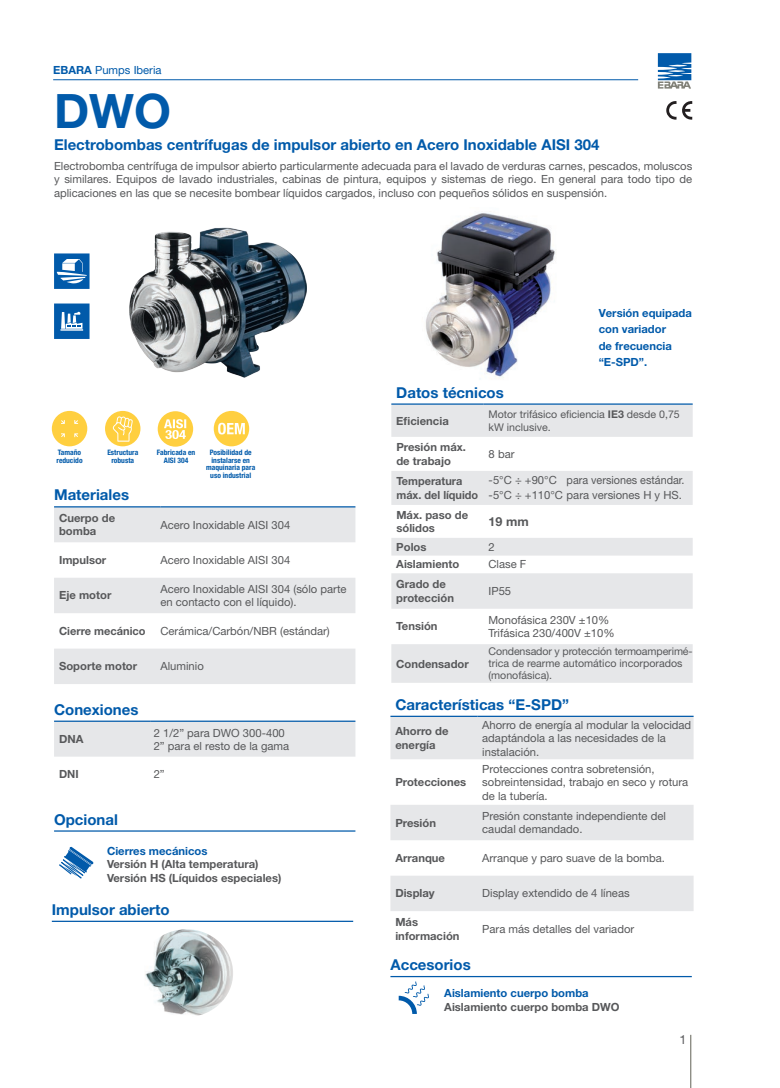
<style>
.page{position:relative;width:780px;height:1088px;background:#fff}
.page>*{position:absolute;margin:0;border:0;box-sizing:border-box;transform-origin:0 0}
.t1{font:700 47.5px "Helvetica Neue LT Std";color:#015aaa}
.t2{font:700 15px "Helvetica Neue LT Std";color:#015aaa}
.t3{font:700 12.5px "Helvetica Neue LT Std";color:#57585a}
.t4{font:12.5px "Helvetica Neue LT Std";color:#57585a}
.t5{font:11.25px/13.5px "Helvetica Neue LT Std";color:#57585a}
.t6{font:700 11.25px/13.5px "Helvetica Neue LT Std";color:#57585a}
.t7{font:700 11.25px/16.2px "Helvetica Neue LT Std";color:#015aaa}
.t8{font:11.25px "Helvetica Neue LT Std";color:#015aaa}
.t9{font:10.62px/11.9px "Helvetica Neue LT Std";color:#57585a}
.t10{font:700 condensed 7.5px/7.5px "Helvetica Neue LT Std";color:#015aaa;text-align:center}
.s1{font-weight:700}
</style>
<div class="page">
<hr style="left:690px;top:1035px;width:1px;height:53px;background:#818178">
<svg style="left:657px;top:53px;width:34px;height:36px"></svg>
<hr style="left:53px;top:79px;width:585px;height:1px;background:#015aaa">
<img style="left:130px;top:227px;width:177px;height:151px">
<svg style="left:54px;top:507px;width:301px;height:177px;fill:#e6e7e9"></svg>
<hr style="left:54px;top:506px;width:106px;height:1px;background:#015aaa">
<hr style="left:160px;top:506px;width:195px;height:1px;background:#015aaa">
<hr style="left:390px;top:976px;width:301px;height:1px;background:#015aaa">
<hr style="left:54px;top:830px;width:301px;height:2px;background:#015aaa">
<svg style="left:391px;top:405px;width:301px;height:278px;fill:#e6e7e9"></svg>
<hr style="left:391px;top:403px;width:92px;height:2px;background:#015aaa">
<hr style="left:483px;top:403px;width:209px;height:2px;background:#015aaa">
<svg style="left:666px;top:101px;width:26px;height:19px"></svg>
<div style="left:105px;top:411px;width:35px;height:35px;background:#ffcf3f;border-radius:50%"></div>
<svg style="left:112px;top:416px;width:21px;height:26px"></svg>
<div style="left:52px;top:411px;width:35px;height:35px;background:#ffcf3f;border-radius:50%"></div>
<svg style="left:61px;top:420px;width:17px;height:17px"></svg>
<svg style="left:54px;top:303px;width:35px;height:36px"></svg>
<svg style="left:54px;top:253px;width:35px;height:36px"></svg>
<hr style="left:52px;top:921px;width:301px;height:1px;background:#015aaa">
<div style="left:54px;top:722px;width:301px;height:35px;background:#e6e7e9"></div>
<hr style="left:54px;top:720px;width:96px;height:2px;background:#015aaa">
<hr style="left:150px;top:720px;width:205px;height:2px;background:#015aaa">
<div style="left:214px;top:411px;width:35px;height:35px;background:#ffcf3f;border-radius:50%"></div>
<svg style="left:218px;top:423px;width:27px;height:11px"></svg>
<div style="left:158px;top:411px;width:35px;height:36px;background:#ffcf3f;border-radius:50%"></div>
<svg style="left:164px;top:419px;width:22px;height:20px"></svg>
<svg style="left:398px;top:981px;width:31px;height:33px"></svg>
<img style="left:145px;top:929px;width:88px;height:87px">
<svg style="left:59px;top:846px;width:35px;height:32px"></svg>
<svg style="left:390px;top:717px;width:303px;height:194px;fill:#e6e7e9"></svg>
<hr style="left:390px;top:716px;width:87px;height:1px;background:#015aaa">
<hr style="left:477px;top:716px;width:216px;height:1px;background:#015aaa">
<img style="left:426px;top:211px;width:130px;height:167px">
<p class="t8" style="left:53px;top:63px;width:110px"><span class="s1">EBARA</span> Pumps Iberia</p>
<h1 class="t1" style="left:54px;top:82px;width:118px">DWO</h1>
<h2 class="t2" style="left:54px;top:136px;width:547px">Electrobombas centrífugas de impulsor abierto en Acero Inoxidable AISI 304</h2>
<p class="t5" style="left:54px;top:159px;width:639px;text-align:justify">Electrobomba centrífuga de impulsor abierto particularmente adecuada para el lavado de verduras carnes, pescados, moluscos y similares. Equipos de lavado industriales, cabinas de pintura, equipos y sistemas de riego. En general para todo tipo de aplicaciones en las que se necesite bombear líquidos cargados, incluso con pequeños sólidos en suspensión.</p>
<p class="t10" style="left:56px;top:449px;width:28px;text-align:left">Tamaño reducido</p>
<p class="t10" style="left:107px;top:449px;width:32px">Estructura robusta</p>
<p class="t10" style="left:157px;top:449px;width:40px">Fabricada en<br>AISI 304</p>
<p class="t10" style="left:206px;top:449px;width:51px">Posibilidad de instalarse en maquinaria para uso industrial</p>
<h2 class="t2" style="left:54px;top:486px;width:76px">Materiales</h2>
<p class="t6" style="left:59px;top:511px;width:58px">Cuerpo de bomba</p>
<p class="t5" style="left:160px;top:518px;width:131px">Acero Inoxidable AISI 304</p>
<p class="t6" style="left:59px;top:553px;width:49px">Impulsor</p>
<p class="t5" style="left:160px;top:553px;width:131px">Acero Inoxidable AISI 304</p>
<p class="t6" style="left:59px;top:588px;width:54px">Eje motor</p>
<p class="t5" style="left:160px;top:582px;width:188px">Acero Inoxidable AISI 304 (sólo parte en contacto con el líquido).</p>
<p class="t6" style="left:59px;top:624px;width:88px">Cierre mecánico</p>
<p class="t5" style="left:160px;top:624px;width:171px">Cerámica/Carbón/NBR (estándar)</p>
<p class="t6" style="left:59px;top:659px;width:80px">Soporte motor</p>
<p class="t5" style="left:160px;top:659px;width:45px">Aluminio</p>
<h2 class="t2" style="left:54px;top:700px;width:86px">Conexiones</h2>
<p class="t6" style="left:59px;top:732px;width:26px">DNA</p>
<p class="t5" style="left:154px;top:725px;width:137px">2 1/2” para DWO 300-400<br>2” para el resto de la gama</p>
<p class="t6" style="left:59px;top:767px;width:21px">DNI</p>
<p class="t5" style="left:154px;top:767px;width:13px">2”</p>
<h2 class="t2" style="left:54px;top:810px;width:65px">Opcional</h2>
<p class="t7" style="left:107px;top:842px;width:102px">Cierres mecánicos</p>
<p class="t6" style="left:107px;top:857px;width:176px">Versión H (Alta temperatura)<br>Versión HS (Líquidos especiales)</p>
<h2 class="t2" style="left:52px;top:900px;width:119px">Impulsor abierto</h2>
<p class="t7" style="left:598px;top:305px;width:95px">Versión equipada con variador<br>de frecuencia “E-SPD”.</p>
<h2 class="t2" style="left:396px;top:383px;width:109px">Datos técnicos</h2>
<p class="t6" style="left:396px;top:414px;width:54px">Eficiencia</p>
<p class="t9" style="left:488px;top:408px;width:193px;line-height:12.8px">Motor trifásico eficiencia <span class="s1">IE3</span> desde 0,75 kW inclusive.</p>
<p class="t6" style="left:396px;top:440px;width:71px">Presión máx. de trabajo</p>
<p class="t5" style="left:488px;top:447px;width:27px">8 bar</p>
<p class="t6" style="left:396px;top:474px;width:83px">Temperatura máx. del líquido</p>
<p class="t5" style="left:488px;top:473px;width:197px;line-height:15px">-5°C ÷ +90°C para versiones estándar. -5°C ÷ +110°C para versiones H y HS.</p>
<p class="t6" style="left:396px;top:508px;width:73px">Máx. paso de sólidos</p>
<p class="t3" style="left:488px;top:514px;width:42px">19 mm</p>
<p class="t6" style="left:396px;top:540px;width:32px">Polos</p>
<p class="t5" style="left:488px;top:540px;width:8px">2</p>
<p class="t6" style="left:396px;top:557px;width:65px">Aislamiento</p>
<p class="t5" style="left:488px;top:557px;width:39px">Clase F</p>
<p class="t6" style="left:396px;top:577px;width:59px">Grado de protección</p>
<p class="t5" style="left:488px;top:584px;width:24px">IP55</p>
<p class="t6" style="left:396px;top:619px;width:43px">Tensión</p>
<p class="t5" style="left:488px;top:613px;width:128px">Monofásica 230V ±10%<br>Trifásica 230/400V ±10%</p>
<p class="t6" style="left:396px;top:656px;width:74px">Condensador</p>
<p class="t9" style="left:488px;top:645px;width:206px">Condensador y protección termoamperimé&shy;trica de rearme automático incorporados (monofásica).</p>
<h2 class="t2" style="left:395px;top:695px;width:175px">Características “E-SPD”</h2>
<p class="t6" style="left:395px;top:724px;width:55px">Ahorro de energía</p>
<p class="t5" style="left:482px;top:718px;width:210px">Ahorro de energía al modular la velocidad adaptándola a las necesidades de la instalación.</p>
<p class="t6" style="left:395px;top:775px;width:72px">Protecciones</p>
<p class="t5" style="left:482px;top:761px;width:207px">Protecciones contra sobretensión, sobreintensidad, trabajo en seco y rotura de la tubería.</p>
<p class="t6" style="left:395px;top:815px;width:42px">Presión</p>
<p class="t5" style="left:482px;top:809px;width:185px">Presión constante independiente del caudal demandado.</p>
<p class="t6" style="left:395px;top:851px;width:51px">Arranque</p>
<p class="t5" style="left:482px;top:851px;width:184px">Arranque y paro suave de la bomba.</p>
<p class="t6" style="left:395px;top:886px;width:41px">Display</p>
<p class="t5" style="left:482px;top:886px;width:149px">Display extendido de 4 líneas</p>
<p class="t6" style="left:395px;top:915px;width:66px">Más información</p>
<p class="t5" style="left:482px;top:922px;width:153px">Para más detalles del variador</p>
<h2 class="t2" style="left:390px;top:955px;width:82px">Accesorios</h2>
<p class="t7" style="left:444px;top:985px;width:146px">Aislamiento cuerpo bomba</p>
<p class="t6" style="left:444px;top:1000px;width:177px">Aislamiento cuerpo bomba DWO</p>
<p class="t4" style="left:679px;top:1032px;width:8px">1</p>
</div>
